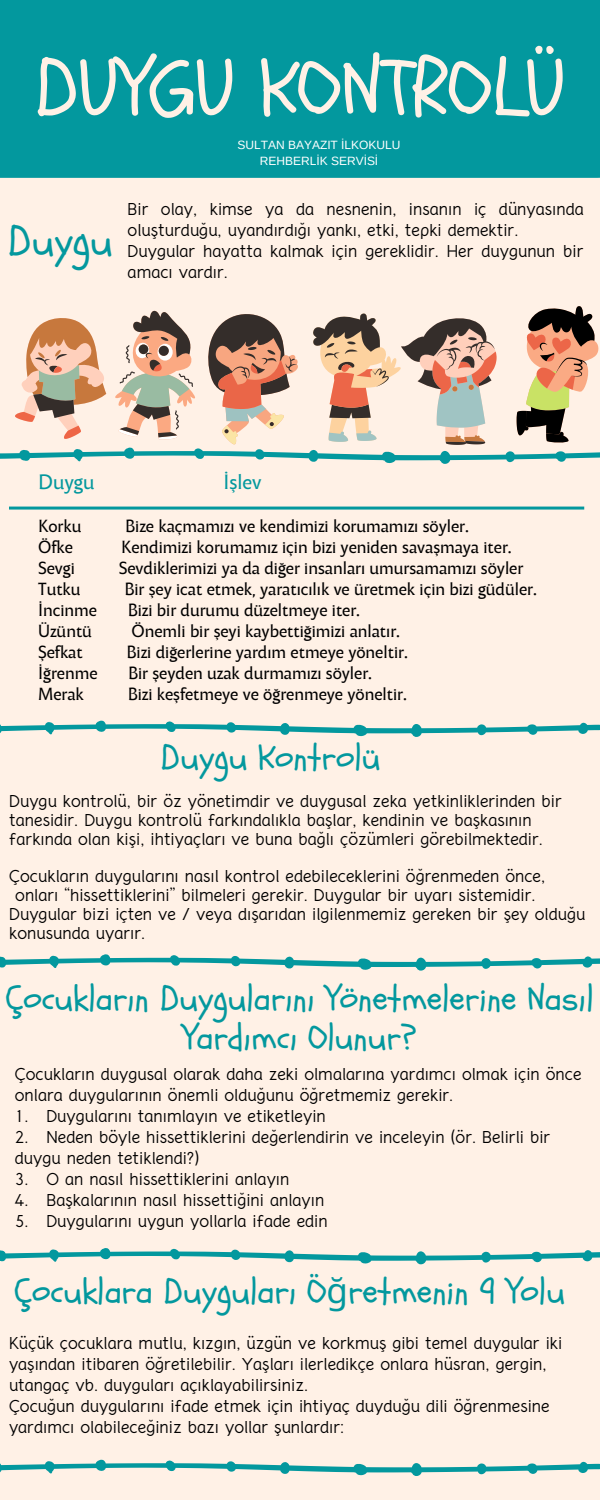
<style>
.page{position:relative;width:600px;height:1500px;background:#fff1e6}
.page>*{position:absolute;margin:0;border:0;box-sizing:border-box;transform-origin:0 0}
.t1{font:80px "Schoolbell";color:#fff1e6}
.t2{font:42.3px "Schoolbell";color:#03989e}
.t3{font:35px/39.8px "Schoolbell";color:#03989e;text-align:center}
.t4{font:20px "Malik";color:#03989e}
.t5{font:17px "Malik";color:#000}
.t6{font:15px/21px "Crusoe Text";color:#000}
.t7{font:12px/16.5px "Arimo";color:#fff;text-align:center}
.s1{font-family:"Noto Sans"}
</style>
<div class="page">
<svg style="left:0;top:720px;width:600px;height:17px"></svg>
<svg style="left:0;top:954px;width:600px;height:17px"></svg>
<svg style="left:0;top:1248px;width:600px;height:16px"></svg>
<svg style="left:0;top:1460px;width:600px;height:16px"></svg>
<div style="left:0;top:0;width:600px;height:178px;background:#03989e"></div>
<hr style="left:9px;top:507px;width:575px;height:3px;background:#03989e">
<svg style="left:0;top:306px;width:600px;height:158px"></svg>
<h1 class="t1" style="left:35px;top:35px;width:532px">DUYGU KONTROLÜ</h1>
<h2 class="t2" style="left:8px;top:213px;width:106px">Duygu</h2>
<p class="t7" style="left:237px;top:136px;width:165px">SULTAN BAYAZIT İLKOKULU<br>REHBERLİK SERVİSİ</p>
<p class="t6" style="left:128px;top:200px;width:458px">Bir olay, kimse ya da nesnenin, insanın iç dünyasında oluşturduğu, uyandırdığı yankı, etki, tepki demektir.<br>Duygular hayatta kalmak için gereklidir. Her duygunun bir amacı vardır.</p>
<h3 class="t4" style="left:38px;top:474px;width:58px">Duygu</h3>
<h3 class="t4" style="left:224px;top:474px;width:39px">İşlev</h3>
<p class="t5" style="left:38px;top:520px;width:45px">Korku</p>
<p class="t5" style="left:125px;top:520px;width:345px">Bize kaçmamızı ve kendimizi korumamızı söyler.</p>
<p class="t5" style="left:38px;top:541px;width:36px">Öfke</p>
<p class="t5" style="left:121px;top:541px;width:392px">Kendimizi korumamız için bizi yeniden savaşmaya iter.</p>
<p class="t5" style="left:38px;top:562px;width:36px">Sevgi</p>
<p class="t5" style="left:119px;top:562px;width:406px">Sevdiklerimizi ya da diğer insanları umursamamızı söyler</p>
<p class="t5" style="left:38px;top:583px;width:44px">Tutku</p>
<p class="t5" style="left:124px;top:583px;width:414px">Bir şey icat etmek, yaratıcılık ve üretmek için bizi güdüler.</p>
<p class="t5" style="left:38px;top:604px;width:60px">İncinme</p>
<p class="t5" style="left:128px;top:604px;width:234px">Bizi bir durumu düzeltmeye iter.</p>
<p class="t5" style="left:38px;top:625px;width:55px">Üzüntü</p>
<p class="t5" style="left:131px;top:625px;width:270px">Önemli bir şeyi kaybettiğimizi anlatır.</p>
<p class="t5" style="left:38px;top:646px;width:46px">Şefkat</p>
<p class="t5" style="left:127px;top:646px;width:283px">Bizi diğerlerine yardım etmeye yöneltir.</p>
<p class="t5" style="left:38px;top:667px;width:61px">İğrenme</p>
<p class="t5" style="left:128px;top:667px;width:246px">Bir şeyden uzak durmamızı söyler.</p>
<p class="t5" style="left:38px;top:688px;width:47px">Merak</p>
<p class="t5" style="left:128px;top:688px;width:281px">Bizi keşfetmeye ve öğrenmeye yöneltir.</p>
<h3 class="t3" style="left:161px;top:738px;width:221px">Duygu Kontrolü</h3>
<p class="t6" style="left:9px;top:794px;width:554px;line-height:18.8px">Duygu kontrolü, bir öz yönetimdir ve duygusal zeka yetkinliklerinden bir tanesidir. Duygu kontrolü farkındalıkla başlar, kendinin ve başkasının farkında olan kişi, ihtiyaçları ve buna bağlı çözümleri görebilmektedir.</p>
<p class="t6" style="left:9px;top:867px;width:537px">Çocukların duygularını nasıl kontrol edebileceklerini öğrenmeden önce,</p>
<p class="t6" style="left:15px;top:886px;width:522px">onları “hissettiklerini” bilmeleri gerekir. Duygular bir uyarı sistemidir.</p>
<p class="t6" style="left:9px;top:905px;width:578px">Duygular bizi içten ve / veya dışarıdan ilgilenmemiz gereken bir şey olduğu</p>
<p class="t6" style="left:9px;top:924px;width:138px">konusunda uyarır.</p>
<h3 class="t3" style="left:6px;top:979px;width:590px">Çocukların Duygularını Yönetmelerine Nasıl<br>Yardımcı Olunur?</h3>
<p class="t6" style="left:15px;top:1065px;width:568px">Çocukların duygusal olarak daha zeki olmalarına yardımcı olmak için önce onlara duygularının önemli olduğunu öğretmemiz gerekir.</p>
<p class="t6" style="left:15px;top:1107px;width:312px">1. Duygularını tanımlayın ve etiketleyin</p>
<p class="t6" style="left:15px;top:1128px;width:537px">2. Neden böyle hissettiklerini değerlendirin ve inceleyin (ör. Belirli bir duygu neden tetiklendi?)</p>
<p class="t6" style="left:15px;top:1170px;width:276px">3. O an nasıl hissettiklerini anlayın</p>
<p class="t6" style="left:15px;top:1191px;width:311px">4. Başkalarının nasıl hissettiğini anlayın</p>
<p class="t6" style="left:15px;top:1212px;width:314px">5. Duygularını uygun yollarla ifade edin</p>
<h3 class="t3" style="left:15px;top:1273px;width:552px">Çocuklara Duyguları Ö<span class="s1">ğ</span>retmenin 9 Yolu</h3>
<p class="t6" style="left:9px;top:1334px;width:555px">Küçük çocuklara mutlu, kızgın, üzgün ve korkmuş gibi temel duygular iki yaşından itibaren öğretilebilir. Yaşları ilerledikçe onlara hüsran, gergin, utangaç vb. duyguları açıklayabilirsiniz.<br>Çocuğun duygularını ifade etmek için ihtiyaç duyduğu dili öğrenmesine yardımcı olabileceğiniz bazı yollar şunlardır:</p>
</div>
